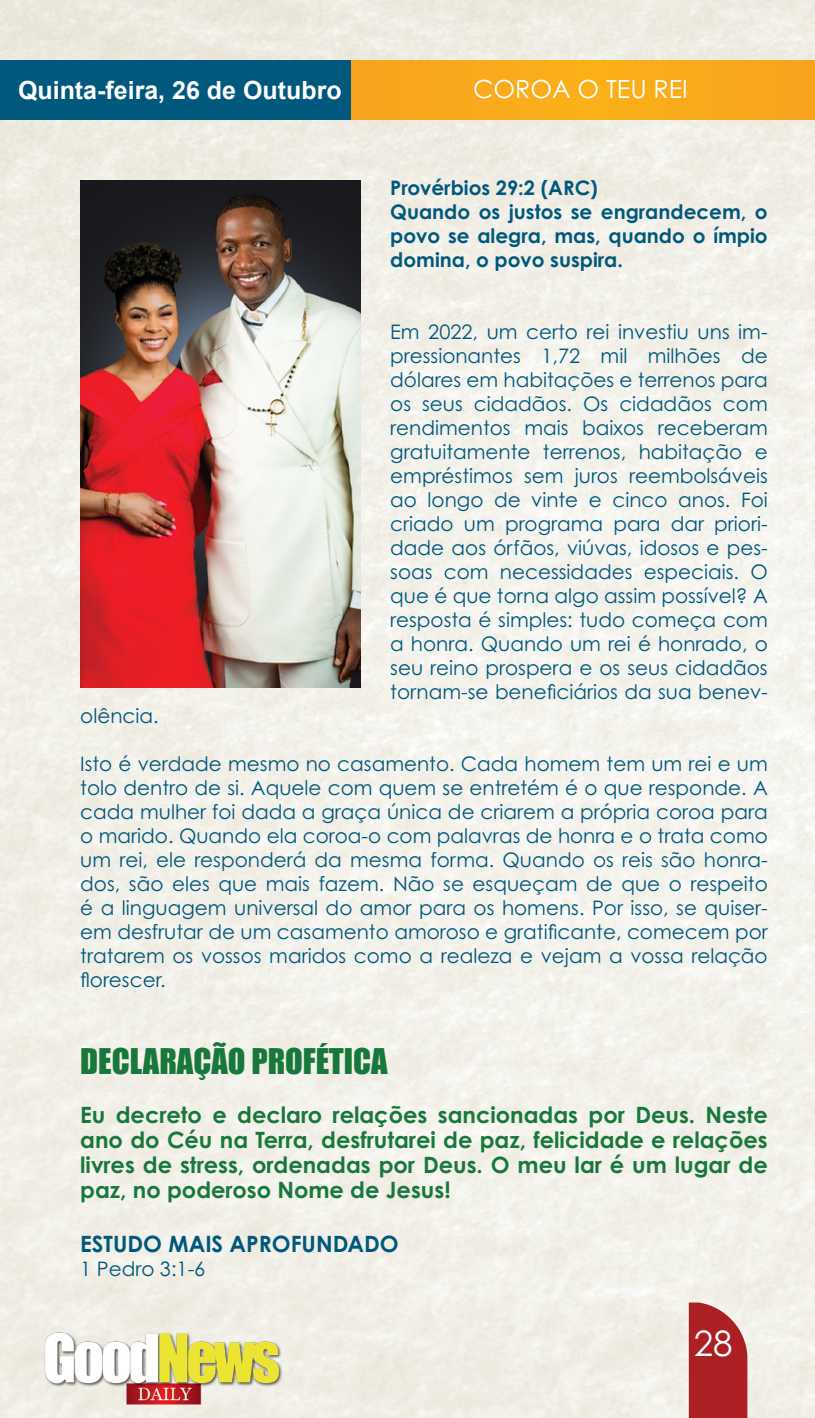
<style>
.page{position:relative;width:815px;height:1418px;background:#fff}
.page>*{position:absolute;margin:0;border:0;box-sizing:border-box;transform-origin:0 0}
.t1{font:35px "Century Gothic Pro";color:#fff}
.t2{font:32.5px "Impact";color:#18783c}
.t3{font:700 25px "Arial";color:#fff}
.t4{font:25px "Century Gothic Pro";color:#fff}
.t5{font:700 22.5px/25px "Century Gothic Pro";color:#18783c;text-align:justify}
.t6{font:700 22.5px "Century Gothic Pro";color:#00587c}
.t7{font:20px/24px "Century Gothic Pro";color:#00587c;text-align:justify}
.t8{font:700 20px/24px "Century Gothic Pro";color:#00587c;text-align:justify}
</style>
<div class="page">
<img style="left:0;top:0;width:815px;height:1417px">
<div style="left:168px;top:60px;width:647px;height:60px;background:#f9a91c"></div>
<div style="left:0;top:60px;width:351px;height:60px;background:#00587c"></div>
<div style="left:689px;top:1302px;width:58px;height:115px;background:#ac1f22"></div>
<img style="left:39px;top:1330px;width:246px;height:76px">
<img style="left:80px;top:180px;width:280px;height:507px">
<p class="t3" style="left:18px;top:74px;width:325px">Quinta-feira, 26 de Outubro</p>
<p class="t4" style="left:473px;top:73px;width:216px">COROA O TEU REI</p>
<p class="t8" style="left:390px;top:175px;width:209px">Provérbios 29:2 (ARC)</p>
<p class="t8" style="left:390px;top:199px;width:379px">Quando os justos se engrandecem, o povo se alegra, mas, quando o ímpio domina, o povo suspira.</p>
<p class="t7" style="left:390px;top:319px;width:379px">Em 2022, um certo rei investiu uns im&shy;pressionantes 1,72 mil milhões de dólares em habitações e terrenos para os seus cidadãos. Os cidadãos com rendimentos mais baixos receberam gratuitamente terrenos, habitação e empréstimos sem juros reembolsáveis ao longo de vinte e cinco anos. Foi criado um programa para dar priori&shy;dade aos órfãos, viúvas, idosos e pes&shy;soas com necessidades especiais. O que é que torna algo assim possível? A resposta é simples: tudo começa com a honra. Quando um rei é honrado, o seu reino prospera e os seus cidadãos tornam-se beneficiários da sua benev-</p>
<p class="t7" style="left:80px;top:703px;width:80px">olência.</p>
<p class="t7" style="left:80px;top:751px;width:689px">Isto é verdade mesmo no casamento. Cada homem tem um rei e um tolo dentro de si. Aquele com quem se entretém é o que responde. A cada mulher foi dada a graça única de criarem a própria coroa para o marido. Quando ela coroa-o com palavras de honra e o trata como um rei, ele responderá da mesma forma. Quando os reis são honra&shy;dos, são eles que mais fazem. Não se esqueçam de que o respeito é a linguagem universal do amor para os homens. Por isso, se quiser&shy;em desfrutar de um casamento amoroso e gratificante, comecem por tratarem os vossos maridos como a realeza e vejam a vossa relação florescer.</p>
<p class="t2" style="left:80px;top:1036px;width:309px">DECLARAÇÃO PROFÉTICA</p>
<p class="t5" style="left:80px;top:1102px;width:689px">Eu decreto e declaro relações sancionadas por Deus. Neste ano do Céu na Terra, desfrutarei de paz, felicidade e relações livres de stress, ordenadas por Deus. O meu lar é um lugar de paz, no poderoso Nome de Jesus!</p>
<p class="t6" style="left:80px;top:1230px;width:320px">ESTUDO MAIS APROFUNDADO</p>
<p class="t7" style="left:80px;top:1256px;width:127px">1 Pedro 3:1-6</p>
<h1 class="t1" style="left:694px;top:1322px;width:40px">28</h1>
</div>
